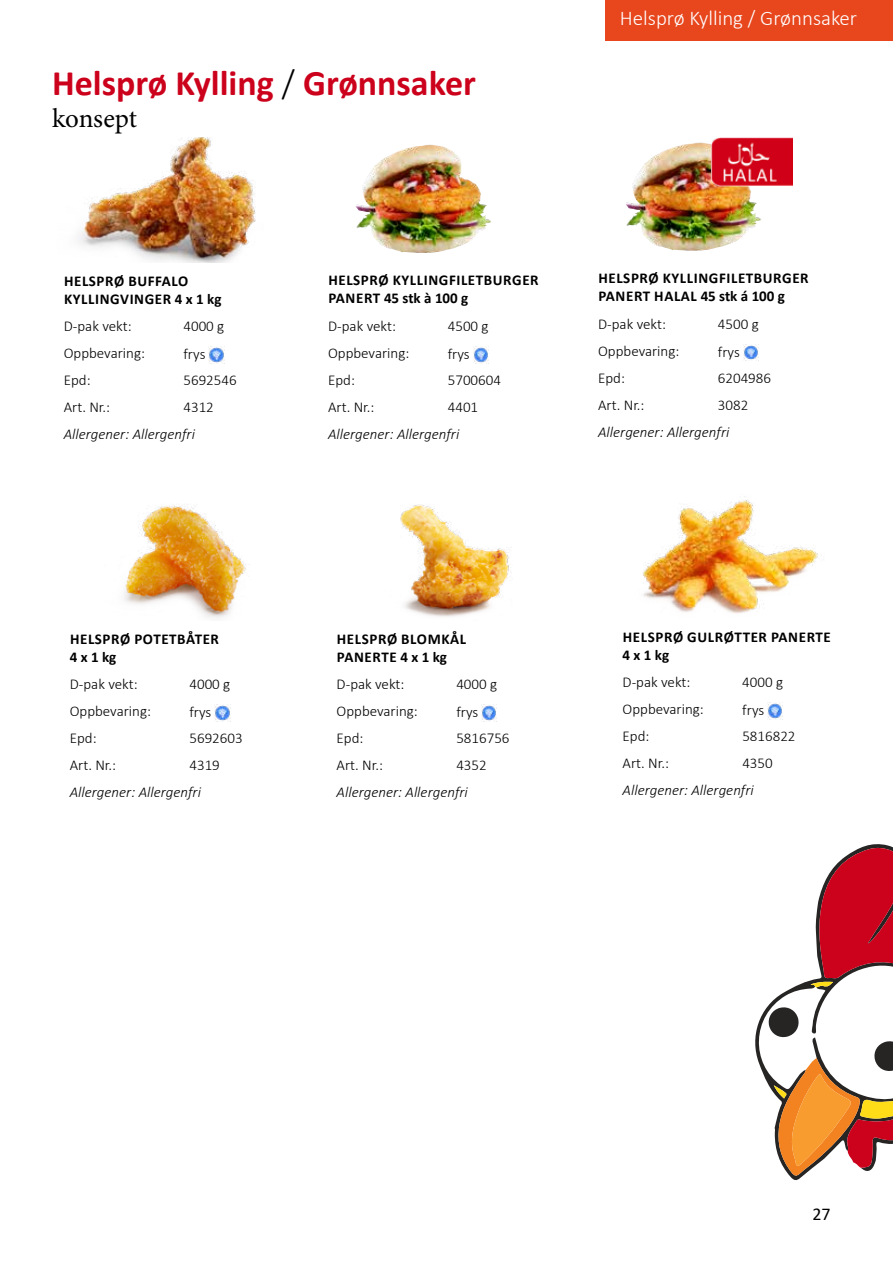
<style>
.page{position:relative;width:893px;height:1263px;background:#fff}
.page>*{position:absolute;margin:0;border:0;box-sizing:border-box;transform-origin:0 0}
.t1{font:700 36px "Calibri";color:#cc021c}
.t2{font:27px "Minion Pro";letter-spacing:-.01em;color:#000}
.t3{font:300 21px "Calibri";color:#fff}
.t4{font:18px "Calibri";color:#000}
.t5{font:300 15px "Calibri";color:#000}
.t6{font:700 15px/18px "Calibri";letter-spacing:.04em;color:#000}
.t7{font:italic 300 15px "Calibri";color:#000}
.s1{font-weight:300;color:#000}
</style>
<div class="page">
<img style="left:355px;top:145px;width:73px;height:101px">
<img style="left:473px;top:347px;width:15px;height:16px">
<img style="left:78px;top:138px;width:178px;height:125px">
<img style="left:209px;top:347px;width:15px;height:16px">
<img style="left:124px;top:505px;width:122px;height:113px">
<img style="left:215px;top:705px;width:15px;height:16px">
<img style="left:643px;top:500px;width:175px;height:114px">
<img style="left:768px;top:703px;width:15px;height:16px">
<img style="left:400px;top:504px;width:109px;height:113px">
<img style="left:482px;top:705px;width:15px;height:16px">
<img style="left:626px;top:142px;width:72px;height:102px">
<img style="left:743px;top:344px;width:15px;height:17px">
<img style="left:712px;top:137px;width:81px;height:50px">
<svg style="left:755px;top:847px;width:138px;height:330px"></svg>
<div style="left:606px;top:0;width:287px;height:40px;background:#e8461d"></div>
<h1 class="t1" style="left:52px;top:57px;width:425px">Helsprø Kylling <span class="s1">/</span> Grønnsaker</h1>
<h2 class="t2" style="left:52px;top:100px;width:86px">konsept</h2>
<p class="t6" style="left:64px;top:272px;width:159px">HELSPRØ BUFFALO<br>KYLLINGVINGER 4 x 1 kg</p>
<p class="t5" style="left:64px;top:317px;width:69px">D-pak vekt:</p>
<p class="t5" style="left:183px;top:317px;width:42px">4000 g</p>
<p class="t5" style="left:64px;top:344px;width:83px">Oppbevaring:</p>
<p class="t5" style="left:183px;top:345px;width:23px">frys</p>
<p class="t5" style="left:64px;top:371px;width:28px">Epd:</p>
<p class="t5" style="left:183px;top:371px;width:55px">5692546</p>
<p class="t5" style="left:64px;top:398px;width:48px">Art. Nr.:</p>
<p class="t5" style="left:183px;top:398px;width:32px">4312</p>
<p class="t7" style="left:64px;top:425px;width:133px">Allergener: Allergenfri</p>
<p class="t6" style="left:328px;top:271px;width:212px">HELSPRØ KYLLINGFILETBURGER<br>PANERT 45 stk à 100 g</p>
<p class="t5" style="left:328px;top:317px;width:69px">D-pak vekt:</p>
<p class="t5" style="left:448px;top:317px;width:42px">4500 g</p>
<p class="t5" style="left:328px;top:344px;width:83px">Oppbevaring:</p>
<p class="t5" style="left:448px;top:345px;width:23px">frys</p>
<p class="t5" style="left:328px;top:371px;width:28px">Epd:</p>
<p class="t5" style="left:448px;top:371px;width:55px">5700604</p>
<p class="t5" style="left:328px;top:398px;width:48px">Art. Nr.:</p>
<p class="t5" style="left:448px;top:398px;width:32px">4401</p>
<p class="t7" style="left:328px;top:425px;width:133px">Allergener: Allergenfri</p>
<h3 class="t3" style="left:620px;top:5px;width:239px">Helsprø Kylling / Grønnsaker</h3>
<p class="t6" style="left:598px;top:269px;width:212px">HELSPRØ KYLLINGFILETBURGER<br>PANERT HALAL 45 stk á 100 g</p>
<p class="t5" style="left:598px;top:314px;width:69px">D-pak vekt:</p>
<p class="t5" style="left:718px;top:314px;width:42px">4500 g</p>
<p class="t5" style="left:598px;top:341px;width:83px">Oppbevaring:</p>
<p class="t5" style="left:718px;top:342px;width:23px">frys</p>
<p class="t5" style="left:598px;top:368px;width:28px">Epd:</p>
<p class="t5" style="left:718px;top:368px;width:55px">6204986</p>
<p class="t5" style="left:598px;top:395px;width:48px">Art. Nr.:</p>
<p class="t5" style="left:718px;top:395px;width:32px">3082</p>
<p class="t7" style="left:598px;top:422px;width:133px">Allergener: Allergenfri</p>
<p class="t6" style="left:70px;top:630px;width:151px">HELSPRØ POTETBÅTER<br>4 x 1 kg</p>
<p class="t5" style="left:70px;top:675px;width:69px">D-pak vekt:</p>
<p class="t5" style="left:189px;top:675px;width:42px">4000 g</p>
<p class="t5" style="left:70px;top:702px;width:83px">Oppbevaring:</p>
<p class="t5" style="left:189px;top:703px;width:23px">frys</p>
<p class="t5" style="left:70px;top:729px;width:28px">Epd:</p>
<p class="t5" style="left:189px;top:729px;width:55px">5692603</p>
<p class="t5" style="left:70px;top:756px;width:48px">Art. Nr.:</p>
<p class="t5" style="left:189px;top:756px;width:32px">4319</p>
<p class="t7" style="left:70px;top:783px;width:133px">Allergener: Allergenfri</p>
<p class="t6" style="left:337px;top:630px;width:131px">HELSPRØ BLOMKÅL<br>PANERTE 4 x 1 kg</p>
<p class="t5" style="left:337px;top:675px;width:69px">D-pak vekt:</p>
<p class="t5" style="left:456px;top:675px;width:42px">4000 g</p>
<p class="t5" style="left:337px;top:702px;width:83px">Oppbevaring:</p>
<p class="t5" style="left:456px;top:703px;width:23px">frys</p>
<p class="t5" style="left:337px;top:729px;width:28px">Epd:</p>
<p class="t5" style="left:456px;top:729px;width:55px">5816756</p>
<p class="t5" style="left:337px;top:756px;width:48px">Art. Nr.:</p>
<p class="t5" style="left:456px;top:756px;width:32px">4352</p>
<p class="t7" style="left:337px;top:783px;width:133px">Allergener: Allergenfri</p>
<p class="t6" style="left:623px;top:628px;width:210px">HELSPRØ GULRØTTER PANERTE<br>4 x 1 kg</p>
<p class="t5" style="left:623px;top:673px;width:69px">D-pak vekt:</p>
<p class="t5" style="left:742px;top:673px;width:42px">4000 g</p>
<p class="t5" style="left:623px;top:700px;width:83px">Oppbevaring:</p>
<p class="t5" style="left:742px;top:701px;width:23px">frys</p>
<p class="t5" style="left:623px;top:727px;width:28px">Epd:</p>
<p class="t5" style="left:742px;top:727px;width:55px">5816822</p>
<p class="t5" style="left:623px;top:754px;width:48px">Art. Nr.:</p>
<p class="t5" style="left:742px;top:754px;width:32px">4350</p>
<p class="t7" style="left:623px;top:781px;width:133px">Allergener: Allergenfri</p>
<p class="t4" style="left:812px;top:1201px;width:20px">27</p>
</div>
